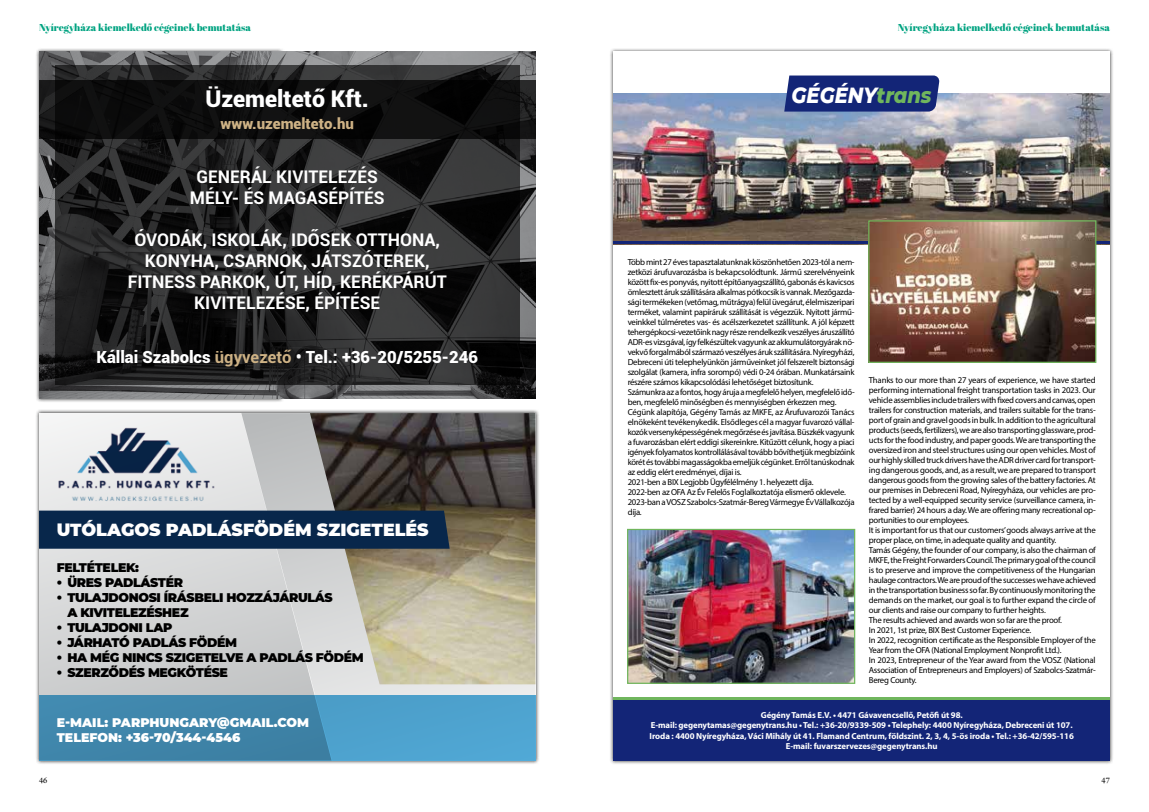
<style>
.page{position:relative;width:1149px;height:812px;background:#fff}
.page>*{position:absolute;margin:0;border:0;box-sizing:border-box;transform-origin:0 0}
.t1{font:900 23.12px "Roboto";color:#fff}
.t2{font:italic 800 22.38px "Montserrat";color:#fff;scale:.87 1}
.t3{font:700 17.38px/20.9px "Roboto";color:#fff;text-align:center}
.t4{font:900 17.38px "Montserrat";color:#fff}
.t5{font:900 16.62px "Roboto";color:#fff}
.t6{font:900 15px "Roboto";color:#ceb285}
.t7{font:900 12.5px/15px "Montserrat";letter-spacing:-.03em;color:#000}
.t8{font:900 12.5px/15px "Montserrat";color:#fff}
.t9{font:10px "Abril Fatface";color:#00a381}
.t10{font:8.75px/10px "Myriad Pro";letter-spacing:-.03em;color:#000}
.t11{font:700 8.75px/10.5px "Myriad Pro";letter-spacing:-.01em;color:#fff;text-align:center}
.t12{font:8.75px "Arno Pro";color:#000}
.s1{color:#70b65d}
.s2{font-weight:700;color:#ceb285}
.s3{font-weight:700}
</style>
<div class="page">
<div style="left:609px;top:48px;width:504px;height:716px;background:#000;opacity:.75"></div>
<div style="left:613px;top:51px;width:496px;height:709px;background:#fff"></div>
<div style="left:613px;top:700px;width:496px;height:60px;background:#132577"></div>
<hr style="left:613px;top:697px;width:496px;height:3px;background:#70b65d">
<img style="left:613px;top:93px;width:496px;height:148px">
<svg style="left:784px;top:75px;width:155px;height:37px;background:#1d2f7d"></svg>
<hr style="left:613px;top:241px;width:496px;height:3px;background:#132577">
<img style="left:629px;top:530px;width:224px;height:151px">
<div style="left:627px;top:528px;width:228px;height:155px;border:1px solid #70b65d"></div>
<img style="left:869px;top:222px;width:225px;height:139px">
<div style="left:867px;top:220px;width:229px;height:143px;border:1px solid #70b65d"></div>
<div style="left:35px;top:409px;width:504px;height:355px;background:#000;opacity:.75"></div>
<div style="left:35px;top:48px;width:249px;height:355px;background:#000;opacity:.75"></div>
<img style="left:39px;top:51px;width:496px;height:348px">
<svg style="left:55px;top:66px;width:464px;height:318px;background:#232324"></svg>
<div style="left:39px;top:80px;width:496px;height:59px;background:linear-gradient(to right,#0d0d0d,#0d0e0e)"></div>
<svg style="left:331px;top:684px;width:204px;height:76px;background:#63acd2"></svg>
<svg style="left:39px;top:413px;width:292px;height:347px;background:#aebfc9"></svg>
<img style="left:310px;top:413px;width:225px;height:271px">
<div style="left:39px;top:510px;width:410px;height:38px;background:#08274b"></div>
<p class="t9" style="left:39px;top:20px;width:213px">Nyíregyháza kiemelkedő cégeinek bemutatása</p>
<p class="t9" style="left:897px;top:20px;width:213px">Nyíregyháza kiemelkedő cégeinek bemutatása</p>
<h1 class="t1" style="left:205px;top:82px;width:165px">Üzemeltető Kft.</h1>
<h2 class="t2" style="left:791px;top:79px;width:162px">GÉGÉNY<span class="s1">trans</span></h2>
<h3 class="t6" style="left:220px;top:113px;width:135px">www.uzemelteto.hu</h3>
<h3 class="t3" style="left:190px;top:166px;width:196px">GENERÁL KIVITELEZÉS<br>MÉLY- ÉS MAGASÉPÍTÉS</h3>
<h3 class="t3" style="left:128px;top:228px;width:320px">ÓVODÁK, ISKOLÁK, IDŐSEK OTTHONA,<br>KONYHA, CSARNOK, JÁTSZÓTEREK,<br>FITNESS PARKOK, ÚT, HÍD, KERÉKPÁRÚT<br>KIVITELEZÉSE, ÉPÍTÉSE</h3>
<h3 class="t5" style="left:96px;top:345px;width:383px">Kállai Szabolcs <span class="s2">ügyvezető</span> <span class="s3">•</span> Tel.: +36-20/5255-246</h3>
<h3 class="t4" style="left:57px;top:517px;width:373px">UTÓLAGOS PADLÁSFÖDÉM SZIGETELÉS</h3>
<h3 class="t7" style="left:57px;top:559px;width:84px">FELTÉTELEK:</h3>
<h3 class="t7" style="left:57px;top:574px;width:128px">• ÜRES PADLÁSTÉR</h3>
<h3 class="t7" style="left:67px;top:589px;width:267px;text-indent:-11px">• TULAJDONOSI ÍRÁSBELI HOZZÁJÁRULÁS<br>A KIVITELEZÉSHEZ</h3>
<h3 class="t7" style="left:57px;top:619px;width:117px">• TULAJDONI LAP</h3>
<h3 class="t7" style="left:57px;top:634px;width:182px">• JÁRHATÓ PADLÁS FÖDÉM</h3>
<h3 class="t7" style="left:57px;top:649px;width:308px">• HA MÉG NINCS SZIGETELVE A PADLÁS FÖDÉM</h3>
<h3 class="t7" style="left:57px;top:664px;width:173px">• SZERZŐDÉS MEGKÖTÉSE</h3>
<h3 class="t8" style="left:57px;top:713px;width:254px">E-MAIL: PARPHUNGARY@GMAIL.COM<br>TELEFON: +36-70/344-4546</h3>
<p class="t10" style="left:627px;top:257px;width:228px">Több mint 27 éves tapasztalatunknak köszönhetően 2023-tól a nem&shy;zetközi árufuvarozásba is bekapcsolódtunk. Jármű szerelvényeink között fix-es ponyvás, nyitott építőanyagszállító, gabonás és kavicsos ömlesztett áruk szállítására alkalmas pótkocsik is vannak. Mezőgazda&shy;sági termékeken (vetőmag, műtrágya) felül üvegárut, élelmiszeripari terméket, valamint papíráruk szállítását is végezzük. Nyitott jármű&shy;veinkkel túlméretes vas- és acélszerkezetet szállítunk. A jól képzett tehergépkocsi-vezetőink nagy része rendelkezik veszélyes áruszállító ADR-es vizsgával, így felkészültek vagyunk az akkumulátorgyárak nö&shy;vekvő forgalmából származó veszélyes áruk szállítására. Nyíregyházi, Debreceni úti telephelyünkön járműveinket jól felszerelt biztonsági szolgálat (kamera, infra sorompó) védi 0-24 órában. Munkatársaink részére számos kikapcsolódási lehetőséget biztosítunk.<br>Számunkra az a fontos, hogy áruja a megfelelő helyen, megfelelő idő&shy;ben, megfelelő minőségben és mennyiségben érkezzen meg.<br>Cégünk alapítója, Gégény Tamás az MKFE, az Árufuvarozói Tanács elnökeként tevékenykedik. Elsődleges cél a magyar fuvarozó vállal&shy;kozók versenyképességének megőrzése és javítása. Büszkék vagyunk a fuvarozásban elért eddigi sikereinkre. Kitűzött célunk, hogy a piaci igények folyamatos kontrollálásával tovább bővíthetjük megbízóink körét és további magasságokba emeljük cégünket. Erről tanúskodnak az eddig elért eredményei, díjai is.<br>2021-ben a BIX Legjobb Ügyfélélmény 1. helyezett díja.<br>2022-ben az OFA Az Év Felelős Foglalkoztatója elismerő oklevele.<br>2023-ban a VOSZ Szabolcs-Szatmár-Bereg Vármegye Év Vállalkozója díja.</p>
<p class="t10" style="left:868px;top:375px;width:228px">Thanks to our more than 27 years of experience, we have started performing international freight transportation tasks in 2023. Our vehicle assemblies include trailers with fixed covers and canvas, open trailers for construction materials, and trailers suitable for the trans&shy;port of grain and gravel goods in bulk. In addition to the agricultural products (seeds, fertilizers), we are also transporting glassware, prod&shy;ucts for the food industry, and paper goods. We are transporting the oversized iron and steel structures using our open vehicles. Most of our highly skilled truck drivers have the ADR driver card for transport&shy;ing dangerous goods, and, as a result, we are prepared to transport dangerous goods from the growing sales of the battery factories. At our premises in Debreceni Road, Nyíregyháza, our vehicles are pro&shy;tected by a well-equipped security service (surveillance camera, in&shy;frared barrier) 24 hours a day. We are offering many recreational op&shy;portunities to our employees.<br>It is important for us that our customers’goods always arrive at the proper place, on time, in adequate quality and quantity.<br>Tamás Gégény, the founder of our company, is also the chairman of MKFE, the Freight Forwarders Council. The primary goal of the council is to preserve and improve the competitiveness of the Hungarian haulage contractors. We are proud of the successes we have achieved in the transportation business so far. By continuously monitoring the demands on the market, our goal is to further expand the circle of our clients and raise our company to further heights.<br>The results achieved and awards won so far are the proof.<br>In 2021, 1st prize, BIX Best Customer Experience.<br>In 2022, recognition certificate as the Responsible Employer of the Year from the OFA (National Employment Nonprofit Ltd.).<br>In 2023, Entrepreneur of the Year award from the VOSZ (National Association of Entrepreneurs and Employers) of Szabolcs-Szatmár-Bereg County.</p>
<p class="t11" style="left:649px;top:709px;width:425px">Gégény Tamás E.V. • 4471 Gávavencsellő, Petőfi út 98.<br>E-mail: gegenytamas@gegenytrans.hu • Tel.: +36-20/9339-509 • Telephely: 4400 Nyíregyháza, Debreceni út 107.<br>Iroda : 4400 Nyíregyháza, Váci Mihály út 41. Flamand Centrum, földszint. 2, 3, 4, 5-ös iroda • Tel.: +36-42/595-116<br>E-mail: fuvarszervezes@gegenytrans.hu</p>
<p class="t12" style="left:39px;top:775px;width:10px">46</p>
<p class="t12" style="left:1101px;top:775px;width:10px">47</p>
</div>
